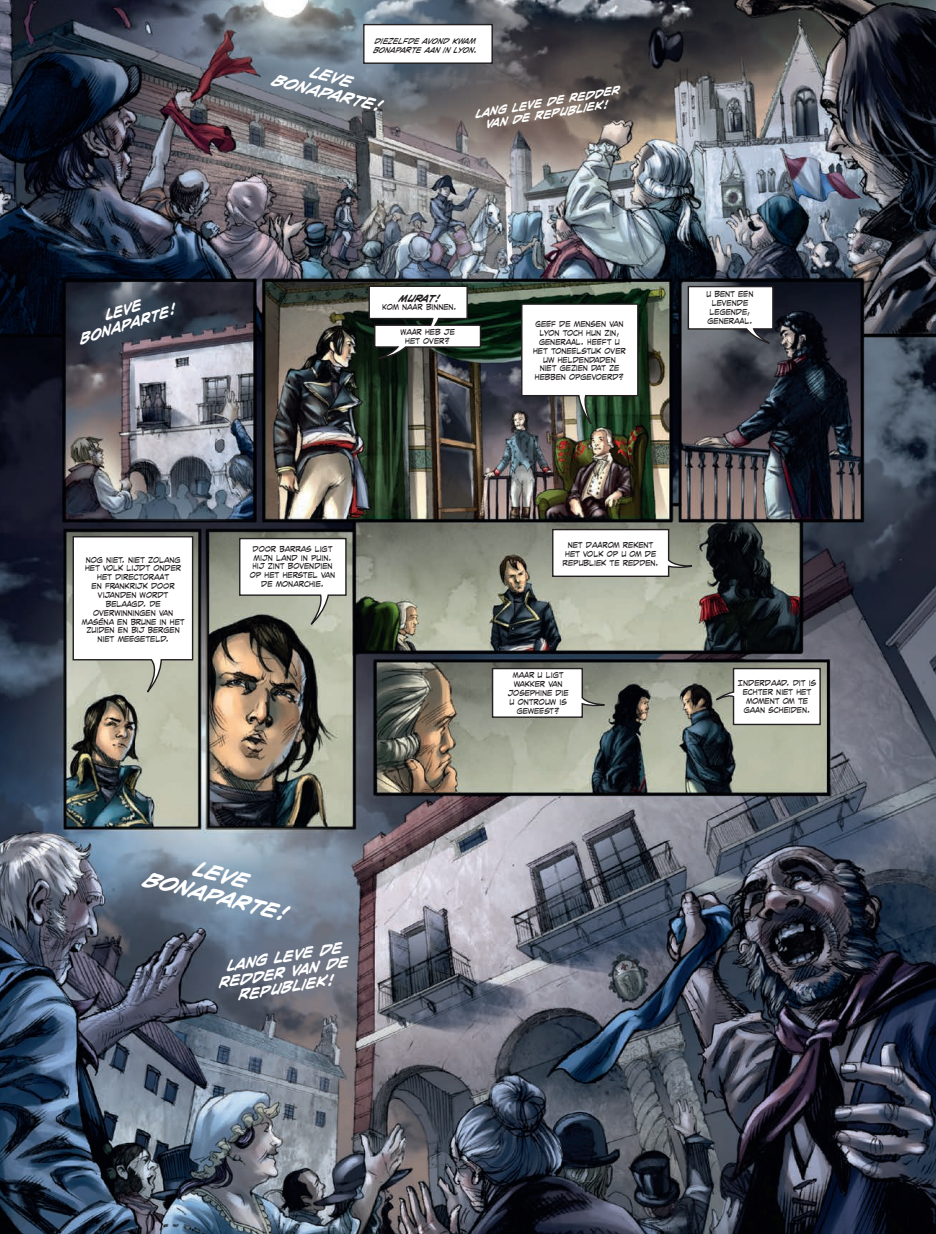
<style>
.page{position:relative;width:936px;height:1234px;background:#fff}
.page>*{position:absolute;margin:0;border:0;box-sizing:border-box;transform-origin:0 0}
.t1{font:italic 700 20.1px/22px "CC Joe Kubert";color:#fff;text-align:center;scale:.94 1}
.t2{font:italic 700 15.3px/16.8px "CC Joe Kubert";color:#fff;text-align:center;scale:.94 1}
.t3{font:italic 700 14.1px/15.5px "CC Joe Kubert";color:#fff;text-align:center;scale:.94 1}
.t4{font:italic 700 13.8px/15px "CC Joe Kubert";color:#fff;text-align:center;scale:.94 1}
.t5{font:italic 700 10.8px/11.9px "CC Joe Kubert";color:#fff;text-align:center;scale:.94 1}
.t6{font:italic 700 9.75px "CC Joe Kubert";letter-spacing:-.025em;color:#231f20;scale:.94 1}
.t7{font:8.1px/8.9px "CC Joe Kubert";color:#231f20;text-align:center;scale:.94 1}
.t8{font:italic 8.1px/8.9px "CC Joe Kubert";color:#231f20;scale:.94 1}
</style>
<div class="page">
<img style="left:0;top:0;width:935px;height:1233px">
<svg style="left:520px;top:302px;width:119px;height:134px"></svg>
<svg style="left:687px;top:285px;width:93px;height:63px"></svg>
<svg style="left:72px;top:535px;width:122px;height:167px"></svg>
<svg style="left:238px;top:537px;width:109px;height:96px"></svg>
<svg style="left:551px;top:528px;width:153px;height:49px"></svg>
<svg style="left:491px;top:667px;width:125px;height:51px"></svg>
<svg style="left:707px;top:667px;width:114px;height:58px"></svg>
<div style="left:364px;top:25px;width:128px;height:38px;background:#fff"></div>
<div style="left:363px;top:24px;width:130px;height:40px;border:1px solid #231f20"></div>
<svg style="left:368px;top:285px;width:114px;height:75px"></svg>
<p class="t8" style="left:374px;top:37px;width:111px">DIEZELFDE AVOND KWAM<br>BONAPARTE AAN IN LYON.</p>
<h3 class="t4" style="left:73px;top:318px;width:108px;rotate:-18deg">LEVE<br>BONAPARTE!</h3>
<h2 class="t2" style="left:279px;top:55px;width:120px;rotate:14deg">LEVE<br>BONAPARTE!</h2>
<h3 class="t5" style="left:474px;top:108px;width:157px;rotate:-9deg">LANG LEVE DE REDD ER<br>VAN DE REPUBLIEK!</h3>
<p class="t6" style="left:399px;top:293px;width:45px">MURAT!</p>
<p class="t7" style="left:382px;top:303px;width:81px">KOM NAAR BINNEN.</p>
<p class="t7" style="left:400px;top:328px;width:59px">WAAR HEB JE<br>HET OVER?</p>
<p class="t7" style="left:533px;top:319px;width:100px">GEEF DE MENSEN VAN<br>LYON TOCH HUN ZIN,<br>GENERAAL. HEEFT U<br>HET TONEELSTUK OVER<br>UW HELDENDADEN<br>NIET GEZIEN DAT ZE<br>HEBBEN OPGEVOERD?</p>
<p class="t7" style="left:706px;top:290px;width:51px">U BENT EEN<br>LEVENDE<br>LEGENDE,<br>GENERAAL.</p>
<p class="t7" style="left:82px;top:555px;width:111px">NOG NIET. NIET ZOLANG<br>HET VOLK LIJDT ONDER<br>HET DIRECTORAAT<br>EN FRANKRIJK DOOR<br>VIJANDEN WORDT<br>BELAAGD. DE<br>OVERWINNINGEN VAN<br>MASÉNA EN BRUNE IN HET<br>ZUIDEN EN BIJ BERGEN<br>NIET MEEGETELD.</p>
<p class="t7" style="left:250px;top:544px;width:92px">DOOR BARRAS LIGT<br>MIJN LAND IN PUIN.<br>HIJ ZINT BOVENDIEN<br>OP HET HERSTEL VAN<br>DE MONARCHIE.</p>
<p class="t7" style="left:562px;top:540px;width:104px">NET DAAROM REKENT<br>HET VOLK OP U OM DE<br>REPUBLIEK TE REDDEN.</p>
<p class="t7" style="left:507px;top:671px;width:66px">MAAR U LIGT<br>WAKKER VAN<br>JOSEPHINE DIE<br>U ONTROUW IS<br>GEWEEST?</p>
<p class="t7" style="left:737px;top:679px;width:85px">INDERDAAD. DIT IS<br>ECHTER NIET HET<br>MOMENT OM TE<br>GAAN SCHEIDEN.</p>
<h1 class="t1" style="left:153px;top:846px;width:157px;rotate:14deg">LEVE<br>BONAPARTE!</h1>
<h3 class="t3" style="left:215px;top:959px;width:141px;rotate:-9deg">LANG LEVE DE<br>REDD ER VAN DE<br>REPUBLIEK!</h3>
</div>
